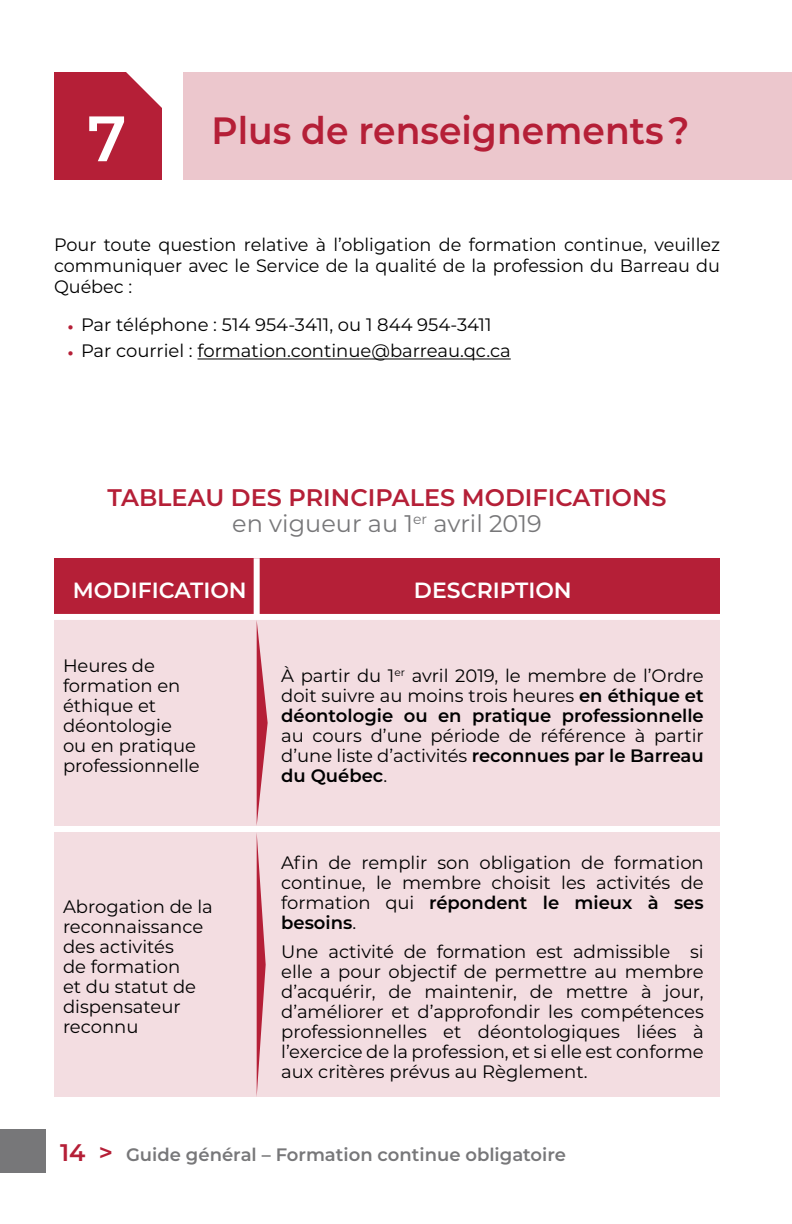
<style>
.page{position:relative;width:792px;height:1224px;background:#fff}
.page>*{position:absolute;margin:0;border:0;box-sizing:border-box;transform-origin:0 0}
.t1{font:600 64px "Montserrat";color:#fff}
.t2{font:600 38px "Montserrat";color:#b51f37;scale:.95 1}
.t3{font:600 24px/26px "Montserrat";color:#b51f37;text-align:center}
.t4{font:600 22px "Montserrat";color:#fff}
.t5{font:18px/20px "Montserrat";color:#000;text-align:justify}
.t6{font:600 18px "Montserrat";color:#777779}
.s1{font-size:28px;color:#b51f37}
.s2{font-weight:400;color:#777779}
.s3{font-weight:600}
.s4{font-size:24px;color:#b51f37}
</style>
<div class="page">
<div style="left:0;top:1130px;width:45px;height:43px;background:#777779"></div>
<hr style="left:198px;top:359px;width:313px;height:1px;background:#000">
<div style="left:184px;top:72px;width:608px;height:108px;background:#ecc7cd"></div>
<div style="left:54px;top:72px;width:108px;height:108px;background:#b51f37"></div>
<div style="left:54px;top:580px;width:666px;height:246px;background:#f3dde1"></div>
<div style="left:54px;top:558px;width:212px;height:59px;background:#b51f37"></div>
<div style="left:266px;top:558px;width:454px;height:59px;background:#b51f37"></div>
<div style="left:254px;top:558px;width:6px;height:59px;background:#fff"></div>
<div style="left:54px;top:614px;width:666px;height:6px;background:#fff"></div>
<svg style="left:257px;top:623px;width:11px;height:199px"></svg>
<div style="left:54px;top:832px;width:666px;height:265px;background:#f3dde1"></div>
<svg style="left:257px;top:838px;width:9px;height:254px"></svg>
<h1 class="t1" style="left:87px;top:93px;width:40px">7</h1>
<h2 class="t2" style="left:212px;top:104px;width:505px">Plus de renseignements ?</h2>
<p class="t5" style="left:54px;top:234px;width:668px;line-height:21px">Pour toute question relative à l’obligation de formation continue, veuillez communiquer avec le Service de la qualité de la profession du Barreau du Québec :</p>
<p class="t5" style="left:67px;top:314px;width:427px"><span class="s1">•</span> Par téléphone : 514 954-3411, ou 1 844 954-3411</p>
<p class="t5" style="left:67px;top:340px;width:446px"><span class="s1">•</span> Par courriel : formation.continue@barreau.qc.ca</p>
<h3 class="t3" style="left:107px;top:483px;width:561px">TABLEAU DES PRINCIPALES MODIFICATIONS <span class="s2">en vigueur au 1</span><sup>er</sup> <span class="s2">avril 2019</span></h3>
<p class="t4" style="left:73px;top:575px;width:175px">MODIFICATION</p>
<p class="t4" style="left:414px;top:575px;width:159px">DESCRIPTION</p>
<p class="t5" style="left:63px;top:655px;width:138px;text-align:left">Heures de formation en éthique et déontologie ou en pratique professionnelle</p>
<p class="t5" style="left:281px;top:665px;width:424px">À partir du 1<sup>er</sup> avril 2019, le membre de l’Ordre doit suivre au moins trois heures <span class="s3">en éthique et déontologie ou en pratique professionnelle</span></p>
<p class="t5" style="left:281px;top:725px;width:424px">au cours d’une période de référence à partir d’une liste d’activités <span class="s3">reconnues par le Barreau du Québec</span>.</p>
<p class="t5" style="left:63px;top:896px;width:151px;text-align:left">Abrogation de la reconnaissance des activités<br>de formation<br>et du statut de dispensateur reconnu</p>
<p class="t5" style="left:281px;top:852px;width:424px">Afin de remplir son obligation de formation continue, le membre choisit les activités de formation qui <span class="s3">répondent le mieux à ses besoins</span>.</p>
<p class="t5" style="left:281px;top:941px;width:424px">Une activité de formation est admissible si elle a pour objectif de permettre au membre d’acquérir, de maintenir, de mettre à jour, d’améliorer et d’approfondir les compétences professionnelles et déontologiques liées à l’exercice de la profession, et si elle est conforme aux critères prévus au Règlement.</p>
<p class="t6" style="left:60px;top:1142px;width:507px"><span class="s4">14 &gt;</span> Guide général – Formation continue obligatoire</p>
</div>
